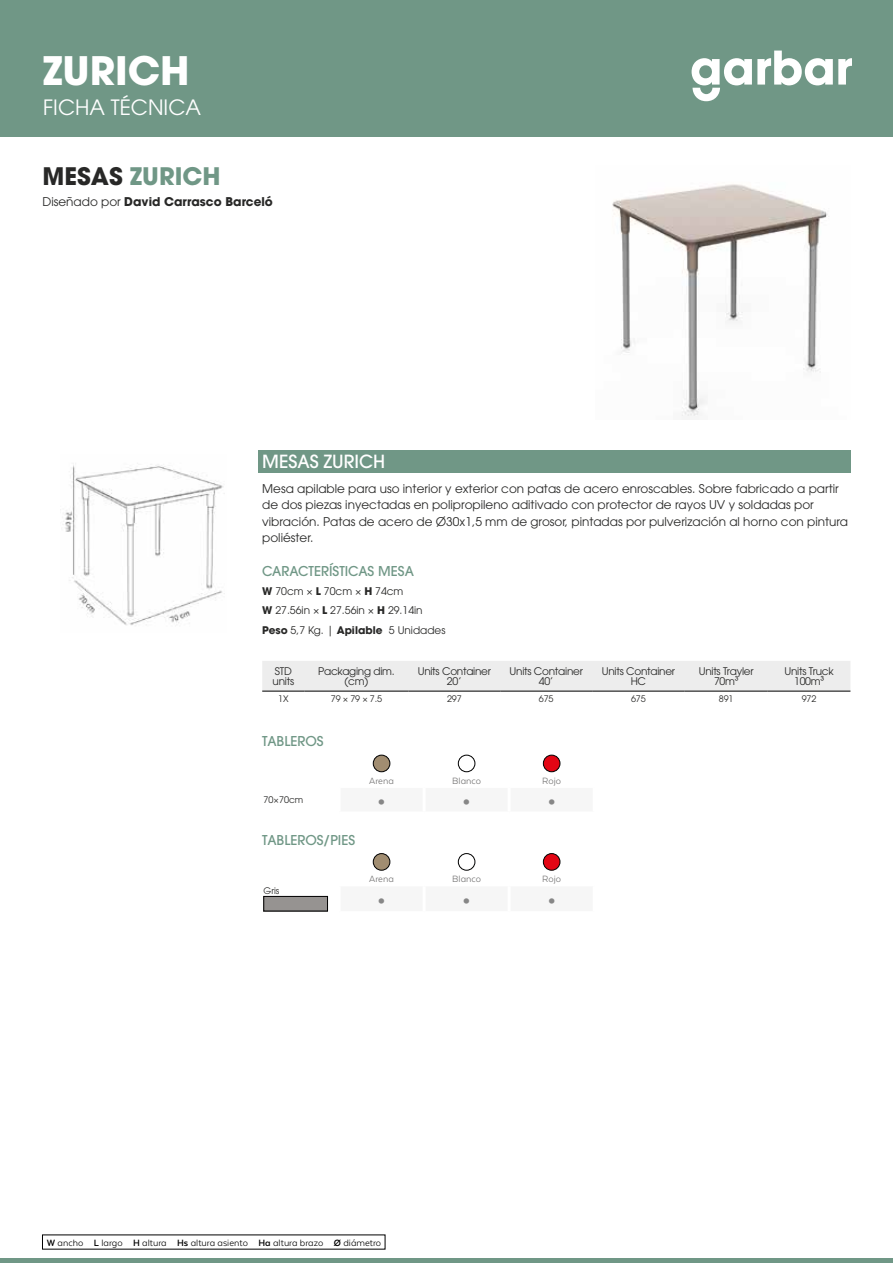
<style>
.page{position:relative;width:893px;height:1263px;background:#fff}
.page>*{position:absolute;margin:0;border:0;box-sizing:border-box;transform-origin:0 0}
.t1{font:700 39px "ITC Avant Garde Pro";color:#fff}
.t2{font:700 31.5px "Texta Alt";color:#878787}
.t3{font:700 24px "ITC Avant Garde Pro";color:#709786}
.t4{font:21px "ITC Avant Garde Pro";color:#fff}
.t5{font:500 18px "ITC Avant Garde Pro";color:#fff}
.t6{font:500 13.5px "ITC Avant Garde Pro";color:#709786}
.t7{font:12px/16.5px "ITC Avant Garde Pro";color:#282827}
.t8{font:700 12px "ITC Avant Garde Pro";color:#282827}
.t9{font:10.5px/10.5px "ITC Avant Garde Pro";letter-spacing:-.025em;color:#282827;text-align:center}
.t10{font:10.5px/19.2px "ITC Avant Garde Pro";color:#282827}
.t11{font:10.5px "Texta Alt";color:#000}
.t12{font:10.5px "Texta Alt";color:#706f6f}
.t13{font:9px "ITC Avant Garde Pro";letter-spacing:-.02em;color:#282827}
.s1{color:#282827}
.s2{font-weight:400}
.s3{font-weight:700}
</style>
<div class="page">
<div style="left:0;top:0;width:893px;height:137px;background:#709786"></div>
<svg style="left:692px;top:51px;width:160px;height:50px"></svg>
<hr style="left:0;top:1259px;width:893px;height:4px;background:#709786">
<img style="left:612px;top:184px;width:217px;height:232px">
<div style="left:258px;top:450px;width:592px;height:22px;background:#709786"></div>
<div style="left:262px;top:661px;width:588px;height:30px;background:#ededed"></div>
<hr style="left:262px;top:691px;width:42px;height:1px;background:#000">
<hr style="left:304px;top:691px;width:104px;height:1px;background:#000">
<hr style="left:408px;top:691px;width:92px;height:1px;background:#000">
<hr style="left:500px;top:691px;width:92px;height:1px;background:#000">
<hr style="left:592px;top:691px;width:93px;height:1px;background:#000">
<hr style="left:685px;top:691px;width:83px;height:1px;background:#000">
<hr style="left:768px;top:691px;width:82px;height:1px;background:#000">
<svg style="left:372px;top:755px;width:189px;height:18px"></svg>
<img style="left:373px;top:755px;width:17px;height:17px;border-radius:8px">
<div style="left:373px;top:755px;width:17px;height:17px;border:1px solid #000;border-radius:50%"></div>
<img style="left:458px;top:755px;width:17px;height:17px;border-radius:8px">
<div style="left:458px;top:755px;width:17px;height:17px;border:1px solid #000;border-radius:50%"></div>
<img style="left:543px;top:755px;width:17px;height:17px;border-radius:8px">
<div style="left:543px;top:755px;width:17px;height:17px;border:1px solid #000;border-radius:50%"></div>
<svg style="left:372px;top:854px;width:189px;height:17px"></svg>
<img style="left:373px;top:853px;width:17px;height:17px;border-radius:8px">
<div style="left:373px;top:853px;width:17px;height:17px;border:1px solid #000;border-radius:50%"></div>
<img style="left:458px;top:853px;width:17px;height:17px;border-radius:8px">
<div style="left:458px;top:853px;width:17px;height:17px;border:1px solid #000;border-radius:50%"></div>
<img style="left:543px;top:853px;width:17px;height:17px;border-radius:8px">
<div style="left:543px;top:853px;width:17px;height:17px;border:1px solid #000;border-radius:50%"></div>
<div style="left:264px;top:896px;width:64px;height:15px;border:1px solid #000"></div>
<img style="left:65px;top:465px;width:160px;height:160px">
<h1 class="t1" style="left:43px;top:45px;width:148px">ZURICH</h1>
<h3 class="t4" style="left:43px;top:94px;width:159px">FICHA TÉCNICA</h3>
<h3 class="t3" style="left:43px;top:160px;width:179px"><span class="s1">MESAS</span> ZURICH</h3>
<p class="t8" style="left:43px;top:193px;width:232px"><span class="s2">Diseñado por</span> David Carrasco Barceló</p>
<h3 class="t5" style="left:262px;top:450px;width:125px">MESAS ZURICH</h3>
<p class="t7" style="left:262px;top:480px;width:587px">Mesa apilable para uso interior y exterior con patas de acero enroscables. Sobre fabricado a partir de dos piezas inyectadas en polipropileno aditivado con protector de rayos UV y soldadas por vibración. Patas de acero de Ø30x1,5 mm de grosor, pintadas por pulverización al horno con pintura poliéster.</p>
<p class="t6" style="left:262px;top:562px;width:153px">CARACTERÍSTICAS MESA</p>
<p class="t10" style="left:262px;top:581px;width:185px"><span class="s3">W</span> 70cm × <span class="s3">L</span> 70cm × <span class="s3">H</span> 74cm<br><span class="s3">W</span> 27.56in × <span class="s3">L</span> 27.56in × <span class="s3">H</span> 29.14in<br><span class="s3">Peso</span> 5,7 Kg. | <span class="s3">Apilable</span> 5 Unidades</p>
<p class="t9" style="left:273px;top:665px;width:23px;text-align:left">STD units</p>
<p class="t9" style="left:318px;top:665px;width:78px">Packaging dim. (cm)</p>
<p class="t9" style="left:418px;top:665px;width:75px">Units Container<br>20’</p>
<p class="t9" style="left:510px;top:665px;width:75px">Units Container<br>40’</p>
<p class="t9" style="left:602px;top:665px;width:75px">Units Container<br>HC</p>
<p class="t9" style="left:699px;top:665px;width:56px">Units Trayler<br>70m³</p>
<p class="t9" style="left:784px;top:665px;width:51px">Units Truck<br>100m³</p>
<p class="t13" style="left:278px;top:693px;width:12px">1X</p>
<p class="t13" style="left:331px;top:693px;width:53px">79 × 79 × 7.5</p>
<p class="t13" style="left:447px;top:693px;width:16px">297</p>
<p class="t13" style="left:539px;top:693px;width:16px">675</p>
<p class="t13" style="left:631px;top:693px;width:16px">675</p>
<p class="t13" style="left:719px;top:693px;width:16px">891</p>
<p class="t13" style="left:802px;top:693px;width:16px">972</p>
<p class="t6" style="left:262px;top:733px;width:63px">TABLEROS</p>
<p class="t12" style="left:369px;top:775px;width:26px">Arena</p>
<p class="t12" style="left:452px;top:775px;width:30px">Blanco</p>
<p class="t12" style="left:542px;top:775px;width:20px">Rojo</p>
<p class="t13" style="left:264px;top:794px;width:41px">70×70cm</p>
<h2 class="t2" style="left:377px;top:783px;width:97px">• •</h2>
<h2 class="t2" style="left:547px;top:783px;width:12px">•</h2>
<p class="t6" style="left:262px;top:831px;width:94px">TABLEROS/PIES</p>
<p class="t12" style="left:369px;top:874px;width:26px">Arena</p>
<p class="t12" style="left:452px;top:874px;width:30px">Blanco</p>
<p class="t12" style="left:542px;top:874px;width:20px">Rojo</p>
<p class="t13" style="left:264px;top:885px;width:17px">Gris</p>
<h2 class="t2" style="left:377px;top:882px;width:97px">• •</h2>
<h2 class="t2" style="left:547px;top:882px;width:12px">•</h2>
<p class="t11" style="left:47px;top:1237px;width:336px"><span class="s3">W</span> ancho <span class="s3">L</span> largo <span class="s3">H</span> altura <span class="s3">Hs</span> altura asiento <span class="s3">Ha</span> altura brazo <span class="s3">Ø</span> diámetro</p>
</div>
